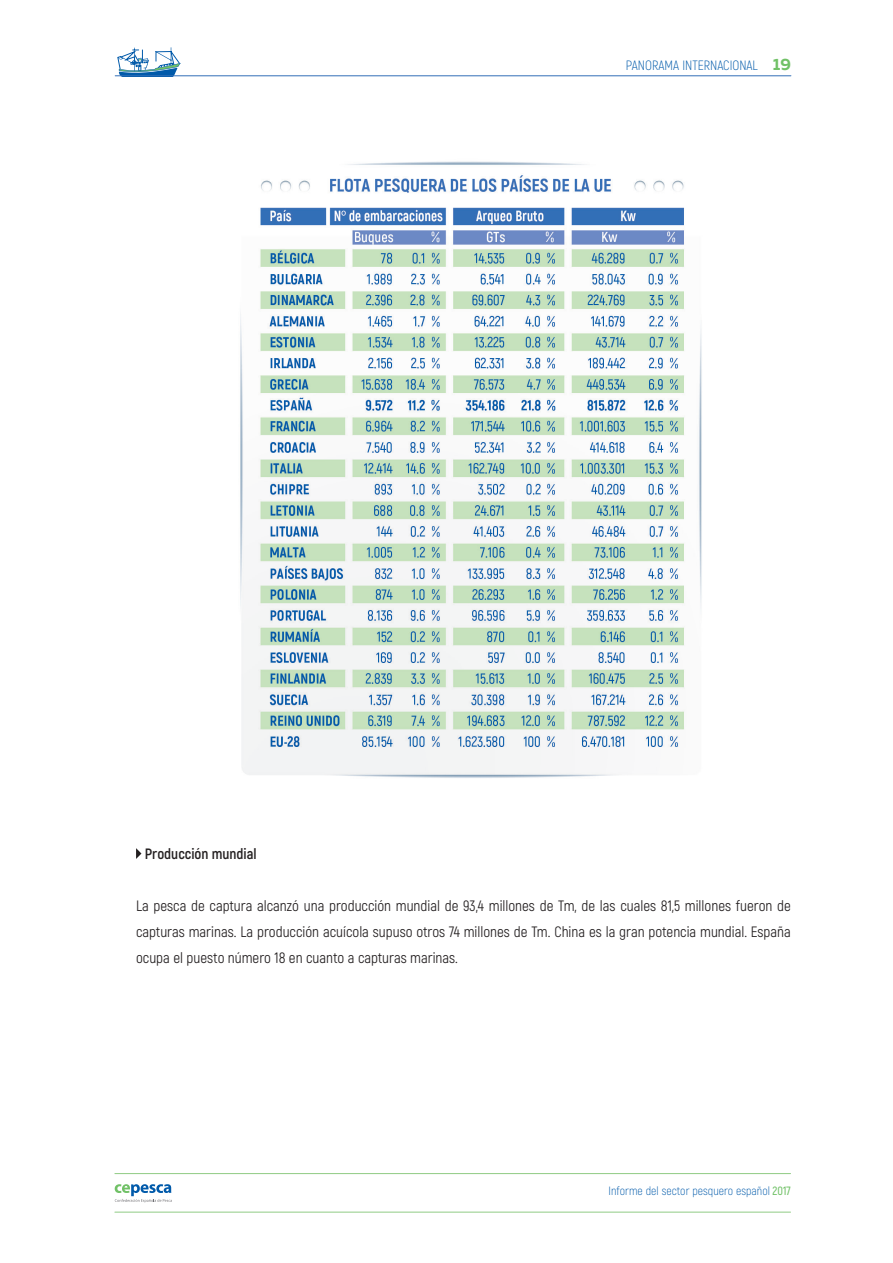
<style>
.page{position:relative;width:893px;height:1263px;background:#fff}
.page>*{position:absolute;margin:0;border:0;box-sizing:border-box;transform-origin:0 0}
.t1{font:700 16.5px "Muller";color:#71c167}
.t2{font:15px/26.1px "Akrobat";color:#231f20;text-align:justify}
.t3{font:700 15px "Akrobat";color:#231f20}
.t4{font:300 13.5px "Akrobat";color:#015aaa}
.t5{font:300 12px "Akrobat";color:#015aaa}
.s1{font-weight:600;color:#71c167}
</style>
<div class="page">
<svg style="left:118px;top:47px;width:63px;height:28px"></svg>
<svg style="left:115px;top:1184px;width:57px;height:18px"></svg>
<hr style="left:115px;top:75px;width:676px;height:1px;background:#326fb7">
<hr style="left:115px;top:1173px;width:675px;height:1px;background:#90cb84">
<hr style="left:115px;top:1212px;width:675px;height:1px;background:#90cb84">
<img style="left:240px;top:161px;width:462px;height:617px">
<svg style="left:136px;top:848px;width:5px;height:11px"></svg>
<p class="t3" style="left:145px;top:844px;width:113px">Producción mundial</p>
<p class="t4" style="left:626px;top:57px;width:134px">PANORAMA INTERNACIONAL</p>
<p class="t1" style="left:773px;top:54px;width:20px">19</p>
<p class="t2" style="left:136px;top:893px;width:656px">La pesca de captura alcanzó una producción mundial de 93,4 millones de Tm, de las cuales 81,5 millones fueron de capturas marinas. La producción acuícola supuso otros 74 millones de Tm. China es la gran potencia mundial. España ocupa el puesto número 18 en cuanto a capturas marinas.</p>
<p class="t5" style="left:609px;top:1183px;width:184px">Informe del sector pesquero español <span class="s1">2017</span></p>
</div>
